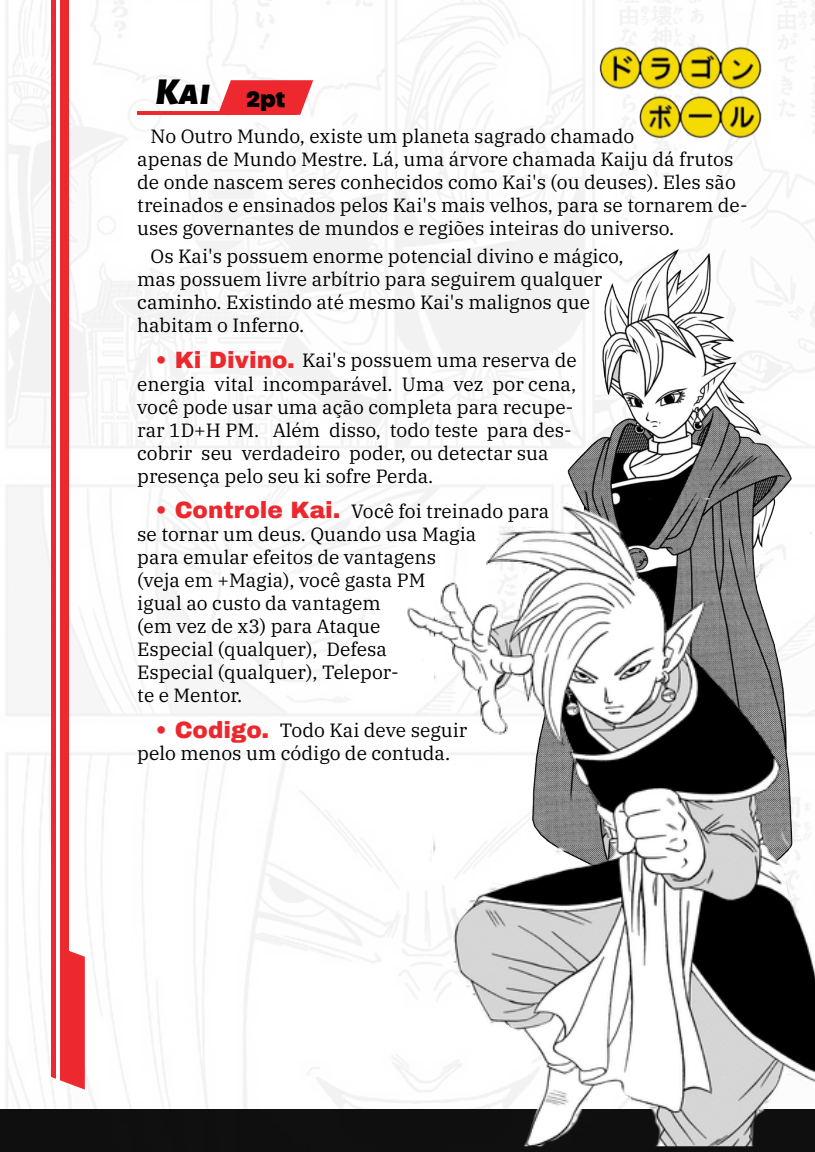
<style>
.page{position:relative;width:815px;height:1152px;background:#fff}
.page>*{position:absolute;margin:0;border:0;box-sizing:border-box;transform-origin:0 0}
.t1{font:italic 900 37.6px "Alegreya Sans SC";color:#000}
.t2{font:900 23.2px "Archivo";color:#ec282e}
.t3{font:19.2px/23.2px "IBM Plex Serif";color:#000}
.s1{font-family:"Alfarn 2";font-weight:400;font-style:normal;font-size:22.4px}
</style>
<div class="page">
<div style="left:0;top:1109px;width:814px;height:43px;background:#0f0f0f"></div>
<img style="left:583px;top:34px;width:179px;height:127px">
<svg style="left:218px;top:80px;width:95px;height:35px"></svg>
<hr style="left:137px;top:112px;width:159px;height:3px;background:#ed282e">
<svg style="left:51px;top:944px;width:34px;height:146px"></svg>
<div style="left:51px;top:0;width:17px;height:1076px;background:#ed282e"></div>
<hr style="left:56px;top:0;width:4px;height:1090px;background:#fff">
<img style="left:501px;top:212px;width:313px;height:287px">
<img style="left:407px;top:499px;width:407px;height:647px">
<h1 class="t1" style="left:155px;top:62px;width:131px">Kai <span class="s1">2pt</span></h1>
<p class="t3" style="left:137px;top:123px;width:611px;text-indent:13px">No Outro Mundo, existe um planeta sagrado chamado<br>apenas de Mundo Mestre. Lá, uma árvore chamada Kaiju dá frutos de onde nascem seres conhecidos como Kai's (ou deuses). Eles são treinados e ensinados pelos Kai's mais velhos, para se tornarem de&shy;uses governantes de mundos e regiões inteiras do universo.</p>
<p class="t3" style="left:137px;top:243px;width:487px;text-indent:13px">Os Kai's possuem enorme potencial divino e mágico, mas possuem livre arbítrio para seguirem qualquer caminho. Existindo até mesmo Kai's malignos que habitam o Inferno.</p>
<p class="t2" style="left:155px;top:346px;width:141px">• Ki Divino.</p>
<p class="t3" style="left:137px;top:347px;width:440px;text-indent:165px">Kai's possuem uma reserva de energia vital incomparável. Uma vez por cena, você pode usar uma ação completa para recupe&shy;rar 1D+H PM. Além disso, todo teste para des&shy;cobrir seu verdadeiro poder, ou detectar sua presença pelo seu ki sofre Perda.</p>
<p class="t2" style="left:155px;top:496px;width:186px">• Controle Kai.</p>
<p class="t3" style="left:137px;top:498px;width:413px;text-indent:214px">Você foi treinado para se tornar um deus. Quando usa Magia<br>para emular efeitos de vantagens<br>(veja em +Magia), você gasta PM<br>igual ao custo da vantagem<br>(em vez de x3) para Ataque<br>Especial (qualquer), Defesa<br>Especial (qualquer), Telepor-<br>te e Mentor.</p>
<p class="t2" style="left:155px;top:715px;width:115px">• Codigo.</p>
<p class="t3" style="left:137px;top:717px;width:331px;text-indent:143px">Todo Kai deve seguir pelo menos um código de contuda.</p>
</div>
